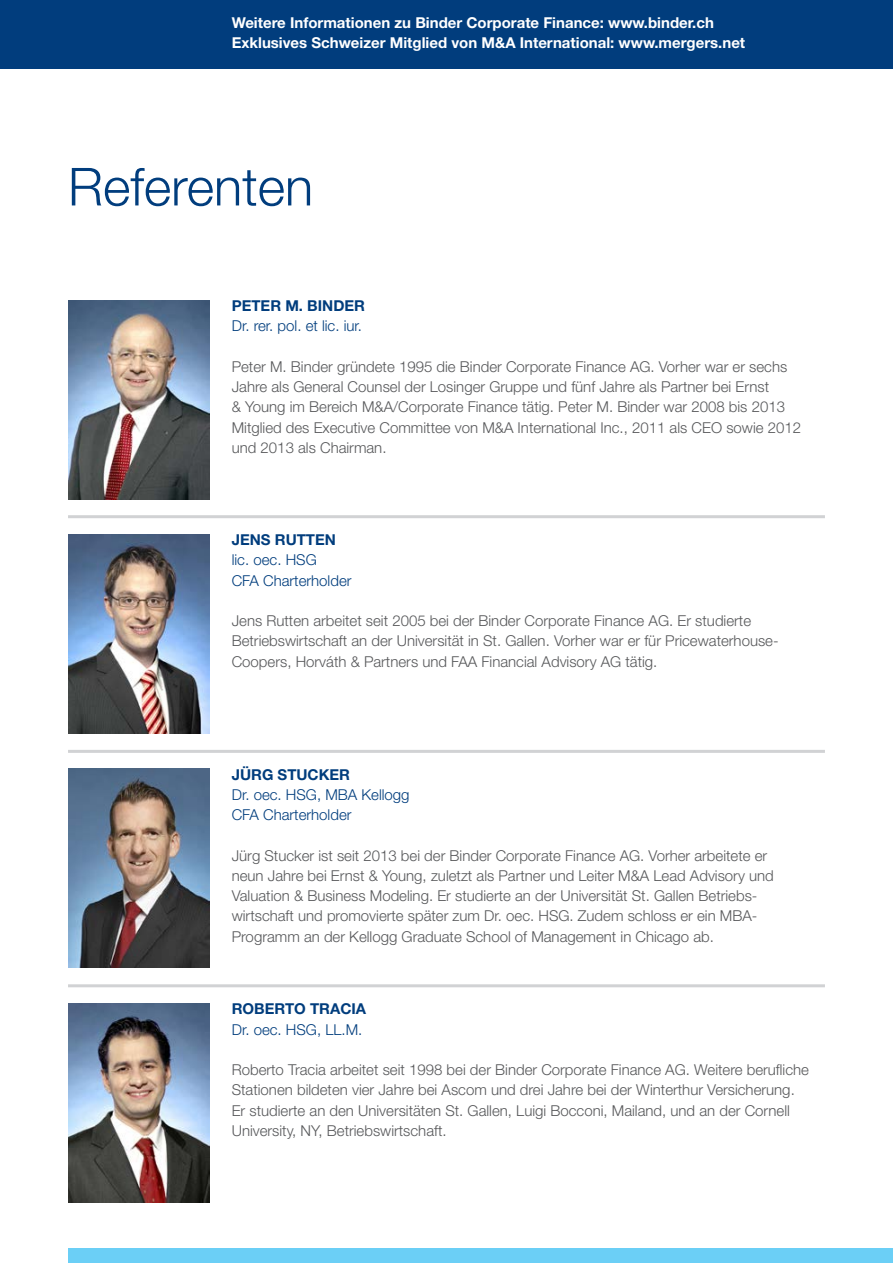
<style>
.page{position:relative;width:893px;height:1263px;background:#fff}
.page>*{position:absolute;margin:0;border:0;box-sizing:border-box;transform-origin:0 0}
.t1{font:300 52.5px "Helvetica Neue LT Std";color:#013d7d}
.t2{font:300 15px/20.2px "Helvetica Neue LT Std";color:#57585a}
.t3{font:700 15px/20.2px "Helvetica Neue LT Std";color:#fff}
.t4{font:300 15px/20.2px "Helvetica Neue LT Std";color:#013d7d}
.t5{font:700 15px "Helvetica Neue LT Std";color:#013d7d}
</style>
<div class="page">
<div style="left:68px;top:1248px;width:825px;height:15px;background:#6bcff6"></div>
<div style="left:0;top:0;width:893px;height:68px;background:#013d7d"></div>
<img style="left:68px;top:769px;width:142px;height:198px">
<img style="left:68px;top:534px;width:142px;height:200px">
<img style="left:68px;top:300px;width:142px;height:200px">
<img style="left:68px;top:1003px;width:142px;height:199px">
<hr style="left:68px;top:515px;width:757px;height:3px;background:#d1d2d4">
<hr style="left:68px;top:984px;width:757px;height:3px;background:#d1d2d4">
<hr style="left:68px;top:750px;width:757px;height:3px;background:#d1d2d4">
<p class="t3" style="left:232px;top:12px;width:515px">Weitere Informationen zu Binder Corporate Finance: www.binder.ch<br>Exklusives Schweizer Mitglied von M&amp;A International: www.mergers.net</p>
<h1 class="t1" style="left:68px;top:155px;width:247px">Referenten</h1>
<p class="t5" style="left:232px;top:297px;width:135px">PETER M. BINDER</p>
<p class="t4" style="left:232px;top:316px;width:132px">Dr. rer. pol. et lic. iur.</p>
<p class="t2" style="left:232px;top:356px;width:571px">Peter M. Binder gründete 1995 die Binder Corporate Finance AG. Vorher war er sechs Jahre als General Counsel der Losinger Gruppe und fünf Jahre als Partner bei Ernst<br>&amp; Young im Bereich M&amp;A/Corporate Finance tätig. Peter M. Binder war 2008 bis 2013<br>Mitglied des Executive Committee von M&amp;A International Inc., 2011 als CEO sowie 2012 und 2013 als Chairman.</p>
<p class="t5" style="left:232px;top:530px;width:106px">JENS RUTTEN</p>
<p class="t4" style="left:232px;top:550px;width:121px">lic. oec. HSG<br>CFA Charterholder</p>
<p class="t2" style="left:232px;top:610px;width:548px">Jens Rutten arbeitet seit 2005 bei der Binder Corporate Finance AG. Er studierte<br>Betriebswirtschaft an der Universität in St. Gallen. Vorher war er für Pricewaterhouse-<br>Coopers, Horváth &amp; Partners und FAA Financial Advisory AG tätig.</p>
<p class="t5" style="left:232px;top:765px;width:120px">JÜRG STUCKER</p>
<p class="t4" style="left:232px;top:784px;width:179px">Dr. oec. HSG, MBA Kellogg<br>CFA Charterholder</p>
<p class="t2" style="left:232px;top:845px;width:544px">Jürg Stucker ist seit 2013 bei der Binder Corporate Finance AG. Vorher arbeitete er neun Jahre bei Ernst &amp; Young, zuletzt als Partner und Leiter M&amp;A Lead Advisory und Valuation &amp; Business Modeling. Er studierte an der Universität St. Gallen Betriebs&shy;wirtschaft und promovierte später zum Dr. oec. HSG. Zudem schloss er ein MBA-Programm an der Kellogg Graduate School of Management in Chicago ab.</p>
<p class="t5" style="left:232px;top:1000px;width:136px">ROBERTO TRACIA</p>
<p class="t4" style="left:232px;top:1019px;width:132px">Dr. oec. HSG, LL.M.</p>
<p class="t2" style="left:232px;top:1059px;width:579px">Roberto Tracia arbeitet seit 1998 bei der Binder Corporate Finance AG. Weitere berufliche Stationen bildeten vier Jahre bei Ascom und drei Jahre bei der Winterthur Versicherung.<br>Er studierte an den Universitäten St. Gallen, Luigi Bocconi, Mailand, und an der Cornell University, NY, Betriebswirtschaft.</p>
</div>
